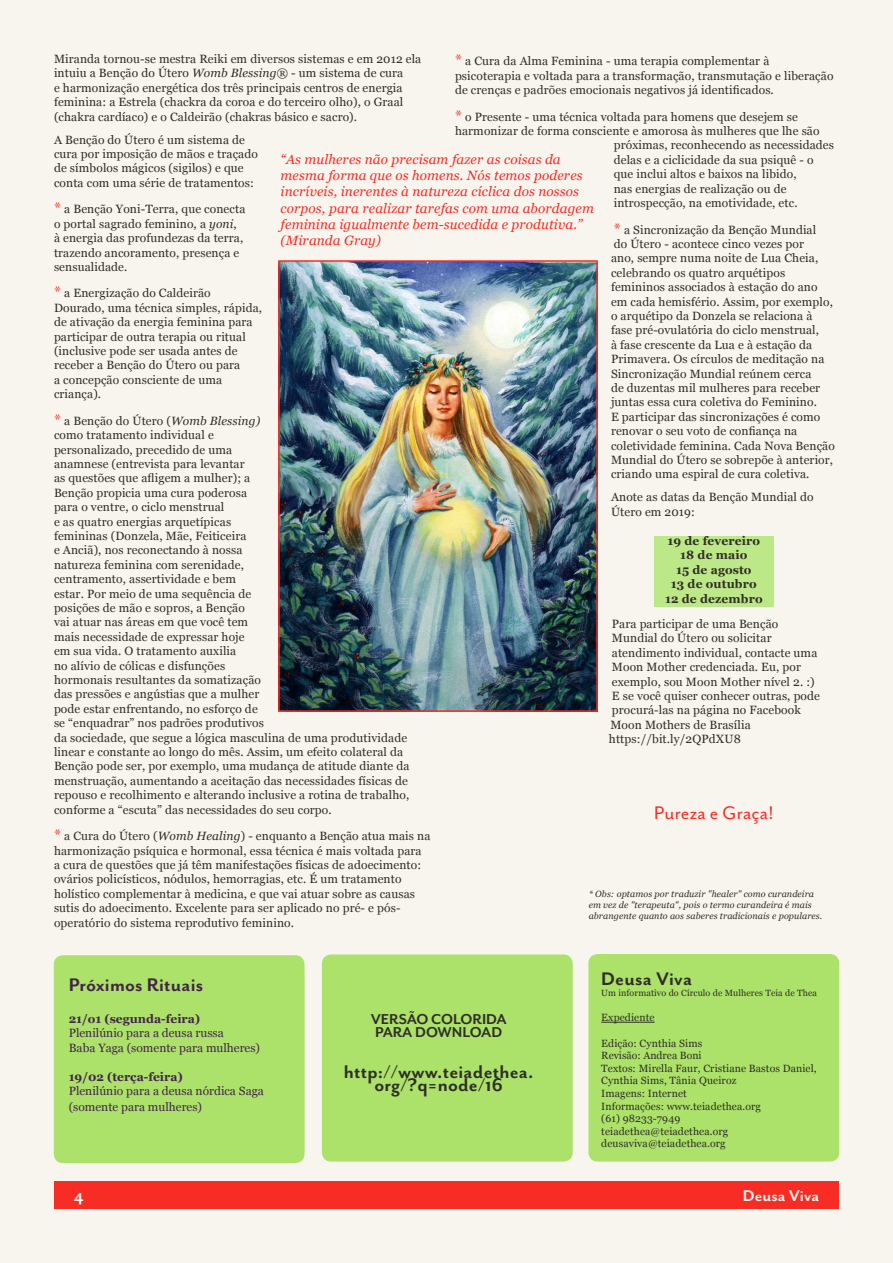
<style>
.page{position:relative;width:893px;height:1263px;background:#f8f5ee}
.page>*{position:absolute;margin:0;border:0;box-sizing:border-box;transform-origin:0 0}
.expediente{font:700 21px "Mr Eaves San OT";letter-spacing:.01em;color:#2f2e26}
.expediente-2{font:700 21px "Mr Eaves San OT";letter-spacing:.01em;color:#43244b}
.corpo_poesia{font:21px "Mr Eaves San OT";letter-spacing:.01em;color:#f72c25}
.t1{font:700 18px "Mr Eaves San OT";color:#f8f5ee}
.t2{font:700 16.5px "Mr Eaves San OT";color:#2f2e26}
.corpo_poesia-2{font:italic 13.5px/16.2px "Georgia";letter-spacing:.01em;color:#f72c25}
.corpo_poesia-3{font:12px/14.4px "Georgia";letter-spacing:.01em;color:#2f2e26}
.t3{font:12px/14.4px "Georgia";color:#43244b}
.t4{font:700 12px "Georgia";letter-spacing:.01em;color:#2f2e26}
.expediente-3{font:10.5px/12.6px "Georgia";letter-spacing:.01em;color:#2f2e26}
.corpo_poesia-4{font:italic 9px/10.8px "Georgia";letter-spacing:.01em;color:#2f2e26}
.expediente-4{font:9px "Georgia";letter-spacing:.01em;color:#2f2e26}
.s1{font-style:italic}
.s2{font-size:15px;color:#f72c25}
.s3{font-weight:700}
</style>
<div class="page">
<div style="left:54px;top:1181px;width:785px;height:28px;background:#f72c25"></div>
<div style="left:323px;top:955px;width:249px;height:206px;background:#ace26a;border-radius:9px"></div>
<div style="left:322px;top:954px;width:251px;height:207px;border:2px solid #ace26a;border-radius:9px"></div>
<div style="left:589px;top:955px;width:249px;height:206px;background:#ace26a;border-radius:9px"></div>
<div style="left:588px;top:954px;width:251px;height:207px;border:2px solid #ace26a;border-radius:9px"></div>
<hr style="left:601px;top:1022px;width:54px;height:1px;background:#2f2e26">
<div style="left:55px;top:956px;width:249px;height:206px;background:#ace26a;border-radius:9px"></div>
<div style="left:54px;top:955px;width:251px;height:208px;border:2px solid #ace26a;border-radius:9px"></div>
<img style="left:281px;top:263px;width:314px;height:446px">
<div style="left:278px;top:260px;width:320px;height:452px;border:2px solid #f72c25"></div>
<div style="left:654px;top:536px;width:120px;height:70px;background:#bde888"></div>
<p class="corpo_poesia-3" style="left:54px;top:51px;width:369px">Miranda tornou-se mestra Reiki em diversos sistemas e em 2012 ela intuiu a Benção do Útero <span class="s1">Womb Blessing</span>® - um sistema de cura<br>e harmonização energética dos três principais centros de energia feminina: a Estrela (chackra da coroa e do terceiro olho), o Graal (chakra cardíaco) e o Caldeirão (chakras básico e sacro).</p>
<p class="corpo_poesia-3" style="left:54px;top:132px;width:205px">A Benção do Útero é um sistema de cura por imposição de mãos e traçado de símbolos mágicos (sigilos) e que conta com uma série de tratamentos:</p>
<p class="corpo_poesia-3" style="left:54px;top:201px;width:193px"><span class="s2">*</span> a Benção Yoni-Terra, que conecta o portal sagrado feminino, a <span class="s1">yoni</span>, à energia das profundezas da terra, trazendo ancoramento, presença e sensualidade.</p>
<p class="corpo_poesia-3" style="left:54px;top:286px;width:210px"><span class="s2">*</span> a Energização do Caldeirão<br>Dourado, uma técnica simples, rápida, de ativação da energia feminina para participar de outra terapia ou ritual (inclusive pode ser usada antes de receber a Benção do Útero ou para<br>a concepção consciente de uma criança).</p>
<p class="corpo_poesia-3" style="left:54px;top:413px;width:357px"><span class="s2">*</span> a Benção do Útero (<span class="s1">Womb Blessing)<br></span>como tratamento individual e<br>personalizado, precedido de uma<br>anamnese (entrevista para levantar<br>as questões que afligem a mulher); a<br>Benção propicia uma cura poderosa<br>para o ventre, o ciclo menstrual<br>e as quatro energias arquetípicas<br>femininas (Donzela, Mãe, Feiticeira<br>e Anciã), nos reconectando à nossa<br>natureza feminina com serenidade,<br>centramento, assertividade e bem<br>estar. Por meio de uma sequência de<br>posições de mão e sopros, a Benção<br>vai atuar nas áreas em que você tem<br>mais necessidade de expressar hoje<br>em sua vida. O tratamento auxilia<br>no alívio de cólicas e disfunções<br>hormonais resultantes da somatização<br>das pressões e angústias que a mulher<br>pode estar enfrentando, no esforço de<br>se “enquadrar” nos padrões produtivos<br>da sociedade, que segue a lógica masculina de uma produtividade linear e constante ao longo do mês. Assim, um efeito colateral da Benção pode ser, por exemplo, uma mudança de atitude diante da menstruação, aumentando a aceitação das necessidades físicas de repouso e recolhimento e alterando inclusive a rotina de trabalho, conforme a “escuta” das necessidades do seu corpo.</p>
<p class="corpo_poesia-3" style="left:54px;top:828px;width:378px"><span class="s2">*</span> a Cura do Útero (<span class="s1">Womb Healing</span>) - enquanto a Benção atua mais na harmonização psíquica e hormonal, essa técnica é mais voltada para a cura de questões que já têm manifestações físicas de adoecimento: ovários policísticos, nódulos, hemorragias, etc. É um tratamento holístico complementar à medicina, e que vai atuar sobre as causas sutis do adoecimento. Excelente para ser aplicado no pré- e pós&shy;operatório do sistema reprodutivo feminino.</p>
<p class="corpo_poesia-3" style="left:455px;top:54px;width:380px"><span class="s2">*</span> a Cura da Alma Feminina - uma terapia complementar à psicoterapia e voltada para a transformação, transmutação e liberação de crenças e padrões emocionais negativos já identificados.</p>
<p class="corpo_poesia-3" style="left:455px;top:109px;width:345px"><span class="s2">*</span> o Presente - uma técnica voltada para homens que desejem se</p>
<p class="corpo_poesia-3" style="left:455px;top:123px;width:366px">harmonizar de forma consciente e amorosa às mulheres que lhe são</p>
<p class="corpo_poesia-3" style="left:614px;top:138px;width:222px">próximas, reconhecendo as necessidades</p>
<p class="corpo_poesia-3" style="left:614px;top:152px;width:201px">delas e a ciclicidade da sua psiquê - o</p>
<p class="corpo_poesia-3" style="left:614px;top:166px;width:184px">que inclui altos e baixos na libido,</p>
<p class="corpo_poesia-3" style="left:614px;top:181px;width:174px">nas energias de realização ou de</p>
<p class="corpo_poesia-3" style="left:614px;top:195px;width:185px">introspecção, na emotividade, etc.</p>
<p class="corpo_poesia-3" style="left:611px;top:222px;width:225px"><span class="s2">*</span> a Sincronização da Benção Mundial<br>do Útero - acontece cinco vezes por<br>ano, sempre numa noite de Lua Cheia, celebrando os quatro arquétipos femininos associados à estação do ano em cada hemisfério. Assim, por exemplo, o arquétipo da Donzela se relaciona à fase pré-ovulatória do ciclo menstrual,<br>à fase crescente da Lua e à estação da Primavera. Os círculos de meditação na Sincronização Mundial reúnem cerca<br>de duzentas mil mulheres para receber juntas essa cura coletiva do Feminino.<br>E participar das sincronizações é como renovar o seu voto de confiança na coletividade feminina. Cada Nova Benção Mundial do Útero se sobrepõe à anterior, criando uma espiral de cura coletiva.</p>
<p class="corpo_poesia-3" style="left:611px;top:489px;width:204px">Anote as datas da Benção Mundial do<br>Útero em 2019:</p>
<p class="corpo_poesia-2" style="left:281px;top:151px;width:315px">“As mulheres não precisam fazer as coisas da mesma forma que os homens. Nós temos poderes incríveis, inerentes à natureza cíclica dos nossos corpos, para realizar tarefas com uma abordagem feminina igualmente bem-sucedida e produtiva.” (Miranda Gray)</p>
<p class="t4" style="left:667px;top:532px;width:94px">19 de fevereiro</p>
<p class="t4" style="left:680px;top:546px;width:69px">18 de maio</p>
<p class="t4" style="left:676px;top:560px;width:77px">15 de agosto</p>
<p class="t4" style="left:671px;top:575px;width:87px">13 de outubro</p>
<p class="t4" style="left:665px;top:589px;width:99px">12 de dezembro</p>
<p class="corpo_poesia-3" style="left:612px;top:616px;width:168px">Para participar de uma Benção</p>
<p class="corpo_poesia-3" style="left:612px;top:630px;width:161px">Mundial do Útero ou solicitar</p>
<p class="corpo_poesia-3" style="left:612px;top:645px;width:207px">atendimento individual, contacte uma<br>Moon Mother credenciada. Eu, por exemplo, sou Moon Mother nível 2. :)</p>
<p class="corpo_poesia-3" style="left:609px;top:688px;width:213px">E se você quiser conhecer outras, pode procurá-las na página no Facebook<br>Moon Mothers de Brasília https://bit.ly/2QPdXU8</p>
<p class="corpo_poesia" style="left:654px;top:801px;width:121px">Pureza e Graça!</p>
<p class="corpo_poesia-4" style="left:589px;top:888px;width:235px">* Obs: optamos por traduzir "healer" como curandeira em vez de "terapeuta", pois o termo curandeira é mais abrangente quanto aos saberes tradicionais e populares.</p>
<p class="expediente-2" style="left:69px;top:972px;width:136px">Próximos Rituais</p>
<p class="t3" style="left:69px;top:1011px;width:157px"><span class="s3">21/o1 (segunda-feira)<br></span>Plenilúnio para a deusa russa</p>
<p class="t3" style="left:69px;top:1040px;width:193px">Baba Yaga (somente para mulheres)</p>
<p class="t3" style="left:69px;top:1069px;width:197px"><span class="s3">19/02 (terça-feira)<br></span>Plenilúnio para a deusa nórdica Saga</p>
<p class="t3" style="left:69px;top:1099px;width:135px">(somente para mulheres)</p>
<p class="t2" style="left:371px;top:1010px;width:137px">VERSÃO COLORIDA</p>
<p class="t2" style="left:375px;top:1023px;width:129px">PARA DOWNLOAD</p>
<p class="expediente" style="left:344px;top:1060px;width:191px">http://www.teiadethea.</p>
<p class="expediente" style="left:374px;top:1073px;width:130px">org/?q=node/16</p>
<p class="expediente" style="left:601px;top:967px;width:92px">Deusa Viva</p>
<p class="expediente-4" style="left:601px;top:986px;width:217px">Um informativo do Círculo de Mulheres Teia de Thea</p>
<p class="expediente-3" style="left:601px;top:1011px;width:55px">Expediente</p>
<p class="expediente-3" style="left:601px;top:1036px;width:102px">Edição: Cynthia Sims</p>
<p class="expediente-3" style="left:601px;top:1049px;width:102px">Revisão: Andrea Boni</p>
<p class="expediente-3" style="left:601px;top:1061px;width:217px">Textos: Mirella Faur, Cristiane Bastos Daniel,<br>Cynthia Sims, Tânia Queiroz</p>
<p class="expediente-3" style="left:601px;top:1086px;width:87px">Imagens: Internet</p>
<p class="expediente-3" style="left:601px;top:1099px;width:161px">Informações: www.teiadethea.org</p>
<p class="expediente-3" style="left:601px;top:1112px;width:81px">(61) 98233-7949</p>
<p class="expediente-3" style="left:601px;top:1124px;width:128px">teiadethea@teiadethea.org</p>
<p class="expediente-3" style="left:601px;top:1137px;width:126px">deusaviva@teiadethea.org</p>
<h2 class="t1" style="left:74px;top:1185px;width:11px">4</h2>
<h2 class="t1" style="left:743px;top:1185px;width:78px">Deusa Viva</h2>
</div>
